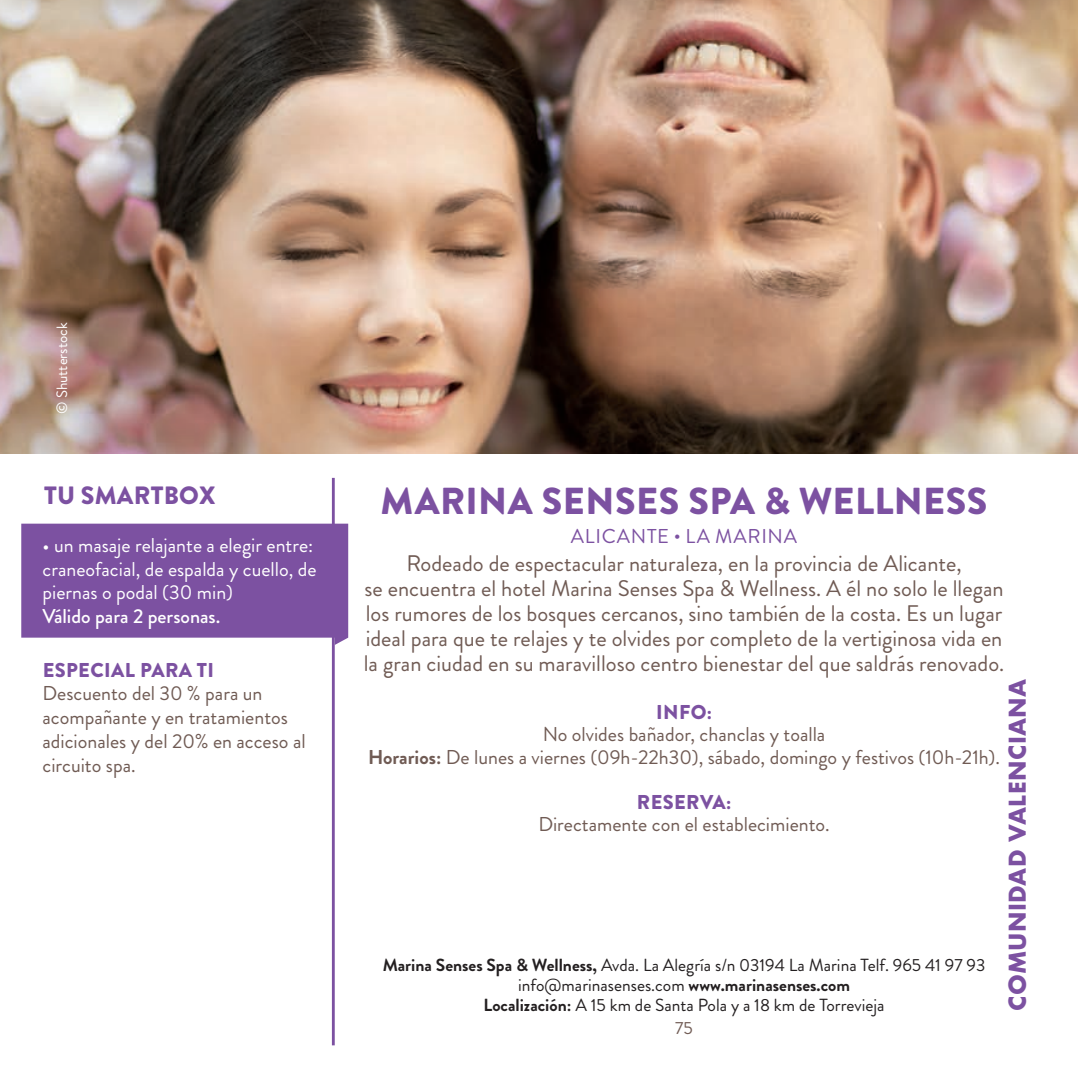
<style>
.page{position:relative;width:1078px;height:1078px;background:#fff}
.page>*{position:absolute;margin:0;border:0;box-sizing:border-box;transform-origin:0 0}
.t1{font:900 37.5px "Brandon Grotesque";letter-spacing:.015em;color:#7c51a1}
.t2{font:900 25px "Brandon Grotesque";letter-spacing:.01em;color:#7c51a1}
.t3{font:22.5px/25px "Brandon Grotesque";color:#705b54;text-align:center}
.t4{font:700 22.5px "Futura";letter-spacing:.015em;color:#7c51a1}
.t5{font:20px/23.8px "Brandon Grotesque";color:#705b54;text-align:center}
.t6{font:20px/23.8px "Brandon Grotesque";color:#fff}
.t7{font:900 20px "Brandon Grotesque";letter-spacing:.02em;color:#7c51a1}
.t8{font:500 20px "Brandon Grotesque";color:#fff}
.t9{font:20px "Brandon Grotesque";letter-spacing:.035em;color:#7c51a1}
.t10{font:17.5px/20px "Brandon Grotesque";color:#231f20;text-align:center}
.t11{font:17.5px "Brandon Grotesque";color:#705b54}
.t12{font:15px "Brandon Grotesque";color:#fff}
.s1{font-weight:700}
</style>
<div class="page">
<hr style="left:332px;top:478px;width:2px;height:567px;background:#7c51a1">
<svg style="left:21px;top:523px;width:327px;height:121px;background:#835ba6"></svg>
<img style="left:0;top:0;width:1077px;height:454px">
<p class="t12" style="left:52px;top:414px;width:93px;rotate:-90deg">© Shutterstock</p>
<p class="t2" style="left:44px;top:478px;width:173px">TU SMARTBOX</p>
<p class="t6" style="left:43px;top:533px;width:275px">• un masaje relajante a elegir entre: craneofacial, de espalda y cuello, de piernas o podal (30 min)</p>
<p class="t8" style="left:43px;top:602px;width:179px">Válido para 2 personas.</p>
<p class="t7" style="left:43px;top:655px;width:173px">ESPECIAL PARA TI</p>
<p class="t5" style="left:43px;top:681px;width:264px;text-align:left">Descuento del 30 % para un acompañante y en tratamientos adicionales y del 20% en acceso al circuito spa.</p>
<h1 class="t1" style="left:380px;top:474px;width:608px">MARINA SENSES SPA &amp; WELLNESS</h1>
<p class="t9" style="left:571px;top:522px;width:227px">ALICANTE • LA MARINA</p>
<p class="t3" style="left:364px;top:551px;width:642px">Rodeado de espectacular naturaleza, en la provincia de Alicante,<br>se encuentra el hotel Marina Senses Spa &amp; Wellness. A él no solo le llegan los rumores de los bosques cercanos, sino también de la costa. Es un lugar ideal para que te relajes y te olvides por completo de la vertiginosa vida en la gran ciudad en su maravilloso centro bienestar del que saldrás renovado.</p>
<p class="t7" style="left:656px;top:697px;width:57px">INFO:</p>
<p class="t5" style="left:368px;top:723px;width:633px;line-height:22.5px">No olvides bañador, chanclas y toalla<br><span class="s1">Horarios:</span> De lunes a viernes (09h-22h30), sábado, domingo y festivos (10h-21h).</p>
<p class="t7" style="left:636px;top:787px;width:96px">RESERVA:</p>
<p class="t5" style="left:538px;top:812px;width:293px">Directamente con el establecimiento.</p>
<p class="t4" style="left:1000px;top:1010px;width:333px;rotate:-90deg">COMUNIDAD VALENCIANA</p>
<p class="t10" style="left:382px;top:954px;width:604px"><span class="s1">Marina Senses Spa &amp; Wellness,</span> Avda. La Alegría s/n 03194 La Marina Telf. 965 41 97 93 info@marinasenses.com <span class="s1">www.marinasenses.com<br>Localización:</span> A 15 km de Santa Pola y a 18 km de Torrevieja</p>
<p class="t11" style="left:675px;top:1015px;width:19px">75</p>
</div>
